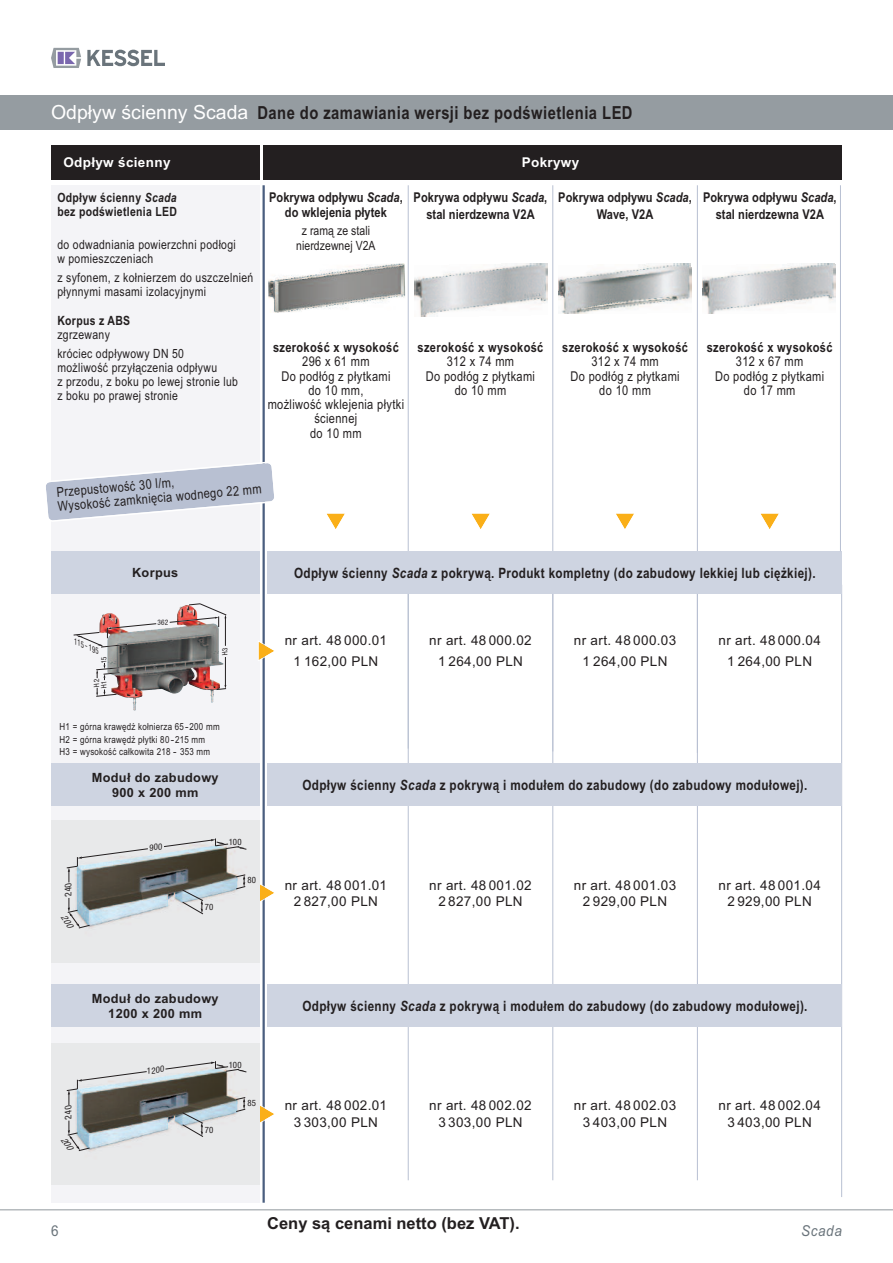
<style>
.page{position:relative;width:893px;height:1263px;background:#fff}
.page>*{position:absolute;margin:0;border:0;box-sizing:border-box;transform-origin:0 0}
.t1{font:700 18px "Arial Narrow";letter-spacing:.025em;color:#231f20}
.t2{font:700 16.5px "Arial";color:#231f20}
.t3{font:italic 15px "Arial";letter-spacing:.05em;color:#6a747b;scale:.9 1}
.t4{font:15px "Arial";color:#6a747b;scale:.9 1}
.t5{font:700 14.25px "Arial Narrow";letter-spacing:.025em;color:#231f20}
.t6{font:13.5px/16.5px "Arial";letter-spacing:.025em;color:#231f20;text-align:center}
.t7{font:13.5px/14.2px "Arial Narrow";letter-spacing:.025em;color:#231f20;text-align:center}
.t8{font:700 13.5px/16.5px "Arial Narrow";letter-spacing:.005em;color:#231f20;text-align:center}
.t9{font:700 13.5px "Arial Narrow";letter-spacing:.025em;color:#231f20}
.t10{font:700 13.5px "Arial";letter-spacing:.025em;color:#fff}
.t11{font:12.75px/14.2px "Arial Narrow";letter-spacing:.025em;color:#231f20}
.t12{font:700 12.75px/15.3px "Arial";letter-spacing:.025em;color:#231f20;text-align:center}
.t13{font:700 12.75px/14.2px "Arial Narrow";letter-spacing:.025em;color:#231f20}
.t14{font:12.75px/14.2px "Arial Narrow";letter-spacing:.005em;color:#231f20;text-align:center}
.t15{font:9.75px/12.8px "Arial Narrow";letter-spacing:.025em;color:#231f20}
.t16{font:italic condensed 9.3px "Helvetica Neue LT Std";letter-spacing:.025em;color:#231f20}
.t17{font:condensed 8.7px "Helvetica Neue LT Std";letter-spacing:.025em;color:#231f20}
.t18{font:italic condensed 8.25px "Helvetica Neue LT Std";color:#231f20;scale:.87 1}
.t19{font:condensed 7.35px/7.4px "Helvetica Neue LT Std";letter-spacing:.075em;color:#231f20}
.s1{font-family:"Arial";font-weight:400;font-size:19.5px;color:#fff}
.s2{font-style:italic}
</style>
<div class="page">
<div style="left:0;top:96px;width:893px;height:34px;background:#959ca1"></div>
<svg style="left:87px;top:50px;width:78px;height:16px"></svg>
<svg style="left:51px;top:48px;width:30px;height:20px"></svg>
<div style="left:51px;top:185px;width:208px;height:1018px;background:#f4f4f7"></div>
<hr style="left:263px;top:185px;width:2px;height:1018px;background:#4a5e7f">
<hr style="left:697px;top:585px;width:1px;height:595px;background:#b8c0d2">
<hr style="left:841px;top:585px;width:1px;height:612px;background:#b8c0d2">
<hr style="left:408px;top:585px;width:1px;height:595px;background:#b8c0d2">
<hr style="left:552px;top:585px;width:1px;height:595px;background:#b8c0d2">
<div style="left:51px;top:763px;width:208px;height:43px;background:#ced4e1"></div>
<div style="left:268px;top:763px;width:574px;height:43px;background:#ced4e1"></div>
<svg style="left:259px;top:882px;width:15px;height:21px"></svg>
<div style="left:51px;top:984px;width:208px;height:43px;background:#ced4e1"></div>
<div style="left:268px;top:984px;width:574px;height:43px;background:#ced4e1"></div>
<svg style="left:259px;top:1103px;width:15px;height:22px"></svg>
<hr style="left:0;top:1209px;width:893px;height:1px;background:#959ca1">
<img style="left:268px;top:263px;width:137px;height:50px">
<img style="left:702px;top:263px;width:133px;height:51px">
<img style="left:558px;top:263px;width:133px;height:51px">
<img style="left:414px;top:263px;width:134px;height:54px">
<hr style="left:697px;top:185px;width:1px;height:371px;background:#b8c0d2">
<svg style="left:616px;top:513px;width:18px;height:16px"></svg>
<svg style="left:761px;top:513px;width:18px;height:16px"></svg>
<svg style="left:327px;top:513px;width:18px;height:16px"></svg>
<svg style="left:472px;top:513px;width:18px;height:16px"></svg>
<hr style="left:408px;top:185px;width:1px;height:371px;background:#b8c0d2">
<hr style="left:552px;top:185px;width:1px;height:371px;background:#b8c0d2">
<div style="left:51px;top:145px;width:208px;height:34px;background:#231f20"></div>
<div style="left:264px;top:145px;width:578px;height:34px;background:#231f20"></div>
<div style="left:51px;top:551px;width:208px;height:43px;background:#ced4e1"></div>
<div style="left:268px;top:551px;width:574px;height:43px;background:#ced4e1"></div>
<svg style="left:46px;top:461px;width:228px;height:61px"></svg>
<svg style="left:258px;top:640px;width:16px;height:21px"></svg>
<hr style="left:840px;top:185px;width:1px;height:366px;background:#b8c0d2">
<img style="left:104px;top:648px;width:93px;height:62px">
<svg style="left:96px;top:688px;width:21px;height:9px"></svg>
<svg style="left:96px;top:663px;width:24px;height:17px"></svg>
<svg style="left:216px;top:657px;width:10px;height:33px"></svg>
<img style="left:51px;top:1043px;width:208px;height:142px">
<svg style="left:236px;top:1097px;width:10px;height:15px"></svg>
<svg style="left:182px;top:1112px;width:21px;height:25px"></svg>
<svg style="left:66px;top:1071px;width:81px;height:34px"></svg>
<svg style="left:165px;top:1061px;width:82px;height:11px"></svg>
<img style="left:74px;top:604px;width:153px;height:44px">
<svg style="left:61px;top:838px;width:186px;height:90px"></svg>
<svg style="left:61px;top:1120px;width:29px;height:31px"></svg>
<h1 class="t1" style="left:51px;top:102px;width:583px"><span class="s1">Odpływ ścienny Scada</span> Dane do zamawiania wersji bez podświetlenia LED</h1>
<p class="t10" style="left:63px;top:154px;width:109px">Odpływ ścienny</p>
<p class="t10" style="left:522px;top:154px;width:59px">Pokrywy</p>
<p class="t13" style="left:57px;top:190px;width:121px">Odpływ ścienny <span class="s2">Scada </span>bez podświetlenia LED</p>
<p class="t11" style="left:57px;top:237px;width:180px">do odwadniania powierzchni podłogi w pomieszczeniach</p>
<p class="t11" style="left:57px;top:270px;width:198px">z syfonem, z kołnierzem do uszczelnień płynnymi masami izolacyjnymi</p>
<p class="t13" style="left:57px;top:313px;width:74px">Korpus z ABS</p>
<p class="t11" style="left:57px;top:325px;width:128px;line-height:18.8px">zgrzewany<br>króciec odpływowy DN 50</p>
<p class="t11" style="left:57px;top:360px;width:182px">możliwość przyłączenia odpływu<br>z przodu, z boku po lewej stronie lub z boku po prawej stronie</p>
<p class="t8" style="left:269px;top:191px;width:135px;line-height:14.2px">Pokrywa odpływu <span class="s2">Scada</span>, do wklejenia płytek</p>
<p class="t14" style="left:296px;top:224px;width:81px">z ramą ze stali nierdzewnej V2A</p>
<p class="t8" style="left:414px;top:189px;width:135px">Pokrywa odpływu <span class="s2">Scada</span>, stal nierdzewna V2A</p>
<p class="t8" style="left:558px;top:189px;width:135px">Pokrywa odpływu <span class="s2">Scada</span>,<br>Wave, V2A</p>
<p class="t8" style="left:703px;top:189px;width:135px">Pokrywa odpływu <span class="s2">Scada</span>, stal nierdzewna V2A</p>
<p class="t9" style="left:273px;top:339px;width:127px">szerokość x wysokość</p>
<p class="t7" style="left:268px;top:354px;width:138px">296 x 61 mm<br>Do podłóg z płytkami<br>do 10 mm,<br>możliwość wklejenia płytki ściennej<br>do 10 mm</p>
<p class="t9" style="left:418px;top:339px;width:127px">szerokość x wysokość</p>
<p class="t7" style="left:426px;top:354px;width:111px">312 x 74 mm<br>Do podłóg z płytkami do 10 mm</p>
<p class="t9" style="left:562px;top:339px;width:127px">szerokość x wysokość</p>
<p class="t7" style="left:570px;top:354px;width:111px">312 x 74 mm<br>Do podłóg z płytkami do 10 mm</p>
<p class="t9" style="left:707px;top:339px;width:127px">szerokość x wysokość</p>
<p class="t7" style="left:715px;top:354px;width:111px">312 x 67 mm<br>Do podłóg z płytkami do 17 mm</p>
<p class="t7" style="left:56px;top:485px;width:206px;text-align:left;rotate:-5deg">Przepustowość 30 l/m,<br>Wysokość zamknięcia wodnego 22 mm</p>
<p class="t12" style="left:132px;top:565px;width:48px">Korpus</p>
<p class="t5" style="left:294px;top:564px;width:523px">Odpływ ścienny <span class="s2">Scada</span> z pokrywą. Produkt kompletny (do zabudowy lekkiej lub ciężkiej).</p>
<p class="t18" style="left:77px;top:638px;width:32px;rotate:23deg">115 - 195</p>
<p class="t19" style="left:222px;top:655px;width:9px;rotate:-90deg">H3</p>
<p class="t19" style="left:101px;top:663px;width:9px;rotate:-90deg">15</p>
<p class="t19" style="left:93px;top:688px;width:11px;rotate:-90deg">H2<br>H1</p>
<p class="t15" style="left:60px;top:720px;width:162px">H1 = górna krawędź kołnierza 65-200 mm<br>H2 = górna krawędź płytki 80-215 mm<br>H3 = wysokość całkowita 218 - 353 mm</p>
<p class="t6" style="left:285px;top:630px;width:104px;line-height:21px">nr art. 48 000.01<br>1 162,00 PLN</p>
<p class="t6" style="left:429px;top:630px;width:104px;line-height:21px">nr art. 48 000.02<br>1 264,00 PLN</p>
<p class="t6" style="left:718px;top:630px;width:104px;line-height:21px">nr art. 48 000.04<br>1 264,00 PLN</p>
<p class="t6" style="left:574px;top:630px;width:104px;line-height:21px">nr art. 48 000.03<br>1 264,00 PLN</p>
<p class="t12" style="left:92px;top:770px;width:128px">Moduł do zabudowy<br>900 x 200 mm</p>
<p class="t5" style="left:302px;top:776px;width:507px">Odpływ ścienny <span class="s2">Scada</span> z pokrywą i modułem do zabudowy (do zabudowy modułowej).</p>
<p class="t16" style="left:65px;top:896px;width:15px;rotate:-90deg">240</p>
<p class="t17" style="left:205px;top:904px;width:10px">70</p>
<p class="t17" style="left:229px;top:839px;width:14px">100</p>
<p class="t17" style="left:247px;top:877px;width:10px">80</p>
<p class="t6" style="left:285px;top:877px;width:104px">nr art. 48 001.01<br>2 827,00 PLN</p>
<p class="t6" style="left:429px;top:877px;width:104px">nr art. 48 001.02<br>2 827,00 PLN</p>
<p class="t6" style="left:718px;top:877px;width:104px">nr art. 48 001.04<br>2 929,00 PLN</p>
<p class="t6" style="left:574px;top:877px;width:104px">nr art. 48 001.03<br>2 929,00 PLN</p>
<p class="t16" style="left:65px;top:1119px;width:15px;rotate:-90deg">240</p>
<p class="t12" style="left:92px;top:991px;width:128px">Moduł do zabudowy<br>1200 x 200 mm</p>
<p class="t5" style="left:302px;top:998px;width:507px">Odpływ ścienny <span class="s2">Scada</span> z pokrywą i modułem do zabudowy (do zabudowy modułowej).</p>
<p class="t17" style="left:146px;top:1068px;width:19px;rotate:-8deg">1200</p>
<p class="t17" style="left:205px;top:1126px;width:10px">70</p>
<p class="t17" style="left:229px;top:1061px;width:14px">100</p>
<p class="t17" style="left:247px;top:1100px;width:10px">85</p>
<p class="t6" style="left:285px;top:1097px;width:104px">nr art. 48 002.01<br>3 303,00 PLN</p>
<p class="t6" style="left:429px;top:1097px;width:104px">nr art. 48 002.02<br>3 303,00 PLN</p>
<p class="t6" style="left:718px;top:1097px;width:104px">nr art. 48 002.04<br>3 403,00 PLN</p>
<p class="t6" style="left:574px;top:1097px;width:104px">nr art. 48 002.03<br>3 403,00 PLN</p>
<p class="t2" style="left:267px;top:1214px;width:254px">Ceny są cenami netto (bez VAT).</p>
<p class="t4" style="left:51px;top:1222px;width:10px">6</p>
<p class="t3" style="left:801px;top:1222px;width:47px">Scada</p>
</div>
